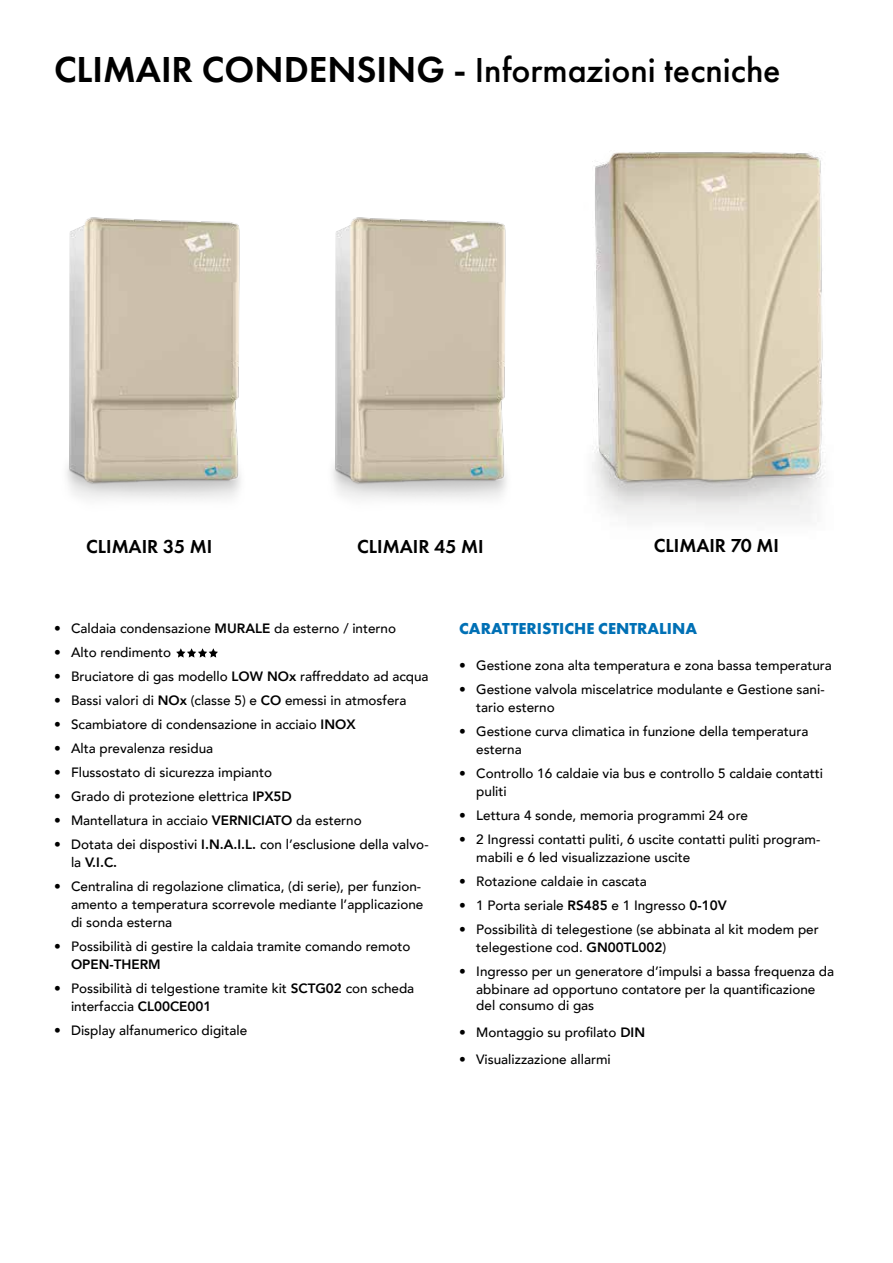
<style>
.page{position:relative;width:893px;height:1263px;background:#fff}
.page>*{position:absolute;margin:0;border:0;box-sizing:border-box;transform-origin:0 0}
.t1{font:500 36px "Futura PT";color:#000}
.t2{font:600 19.5px "Futura PT";color:#000}
.t3{font:700 16.5px "Futura PT";color:#0070b5}
.t4{font:500 13.5px/18px "Avenir";color:#000}
.t5{font:800 13.5px "Avenir";color:#000}
.s1{font-weight:600;font-size:37.5px}
.s2{font-weight:600}
.s3{font-weight:800}
</style>
<div class="page">
<img style="left:602px;top:152px;width:224px;height:370px">
<img style="left:66px;top:217px;width:175px;height:282px">
<img style="left:332px;top:161px;width:270px;height:339px">
<svg style="left:176px;top:648px;width:42px;height:10px"></svg>
<h1 class="t1" style="left:54px;top:48px;width:728px"><span class="s1">CLIMAIR CONDENSING</span> <span class="s2">-</span> Informazioni tecniche</h1>
<h2 class="t2" style="left:86px;top:534px;width:128px">CLIMAIR 35 MI</h2>
<h2 class="t2" style="left:357px;top:534px;width:128px">CLIMAIR 45 MI</h2>
<h2 class="t2" style="left:654px;top:533px;width:127px">CLIMAIR 70 MI</h2>
<p class="t4" style="left:54px;top:619px;width:344px">• Caldaia condensazione <span class="s3">MURALE</span> da esterno / interno</p>
<p class="t4" style="left:54px;top:643px;width:119px">• Alto rendimento</p>
<p class="t4" style="left:54px;top:667px;width:376px">• Bruciatore di gas modello <span class="s3">LOW NOx</span> raffreddato ad acqua</p>
<p class="t4" style="left:54px;top:691px;width:354px">• Bassi valori di <span class="s3">NOx</span> (classe 5) e <span class="s3">CO</span> emessi in atmosfera</p>
<p class="t4" style="left:54px;top:715px;width:303px">• Scambiatore di condensazione in acciaio <span class="s3">INOX</span></p>
<p class="t4" style="left:54px;top:739px;width:161px">• Alta prevalenza residua</p>
<p class="t4" style="left:54px;top:763px;width:220px">• Flussostato di sicurezza impianto</p>
<p class="t4" style="left:54px;top:787px;width:239px">• Grado di protezione elettrica <span class="s3">IPX5D</span></p>
<p class="t4" style="left:54px;top:811px;width:309px">• Mantellatura in acciaio <span class="s3">VERNICIATO</span> da esterno</p>
<p class="t4" style="left:71px;top:835px;width:359px;text-indent:-17px">• Dotata dei dispostivi <span class="s3">I.N.A.I.L.</span> con l’esclusione della valvo&shy;la <span class="s3">V.I.C.</span></p>
<p class="t4" style="left:71px;top:877px;width:354px;text-indent:-17px">• Centralina di regolazione climatica, (di serie), per funzion&shy;amento a temperatura scorrevole mediante l’applicazione di sonda esterna</p>
<p class="t4" style="left:54px;top:937px;width:358px">• Possibilità di gestire la caldaia tramite comando remoto</p>
<p class="t5" style="left:71px;top:954px;width:91px">OPEN-THERM</p>
<p class="t4" style="left:71px;top:979px;width:345px;text-indent:-17px">• Possibilità di telgestione tramite kit <span class="s3">SCTG02</span> con scheda interfaccia <span class="s3">CL00CE001</span></p>
<p class="t4" style="left:54px;top:1021px;width:195px">• Display alfanumerico digitale</p>
<p class="t3" style="left:459px;top:617px;width:239px">CARATTERISTICHE CENTRALINA</p>
<p class="t4" style="left:459px;top:655px;width:374px">• Gestione zona alta temperatura e zona bassa temperatura</p>
<p class="t4" style="left:476px;top:679px;width:350px;text-indent:-17px">• Gestione valvola miscelatrice modulante e Gestione sani&shy;tario esterno</p>
<p class="t4" style="left:476px;top:721px;width:334px;text-indent:-17px">• Gestione curva climatica in funzione della temperatura esterna</p>
<p class="t4" style="left:476px;top:763px;width:348px;text-indent:-17px">• Controllo 16 caldaie via bus e controllo 5 caldaie contatti puliti</p>
<p class="t4" style="left:459px;top:805px;width:290px">• Lettura 4 sonde, memoria programmi 24 ore</p>
<p class="t4" style="left:476px;top:829px;width:346px;text-indent:-17px">• 2 Ingressi contatti puliti, 6 uscite contatti puliti program&shy;mabili e 6 led visualizzazione uscite</p>
<p class="t4" style="left:459px;top:871px;width:189px">• Rotazione caldaie in cascata</p>
<p class="t4" style="left:459px;top:895px;width:269px">• 1 Porta seriale <span class="s3">RS485</span> e 1 Ingresso <span class="s3">0-10V</span></p>
<p class="t4" style="left:476px;top:919px;width:344px;text-indent:-17px">• Possibilità di telegestione (se abbinata al kit modem per telegestione cod. <span class="s3">GN00TL002</span>)</p>
<p class="t4" style="left:459px;top:961px;width:376px;text-align:center">• Ingresso per un generatore d’impulsi a bassa frequenza da abbinare ad opportuno contatore per la quantificazione</p>
<p class="t4" style="left:476px;top:996px;width:120px">del consumo di gas</p>
<p class="t4" style="left:459px;top:1023px;width:187px">• Montaggio su profilato <span class="s3">DIN</span></p>
<p class="t4" style="left:459px;top:1050px;width:153px">• Visualizzazione allarmi</p>
</div>
